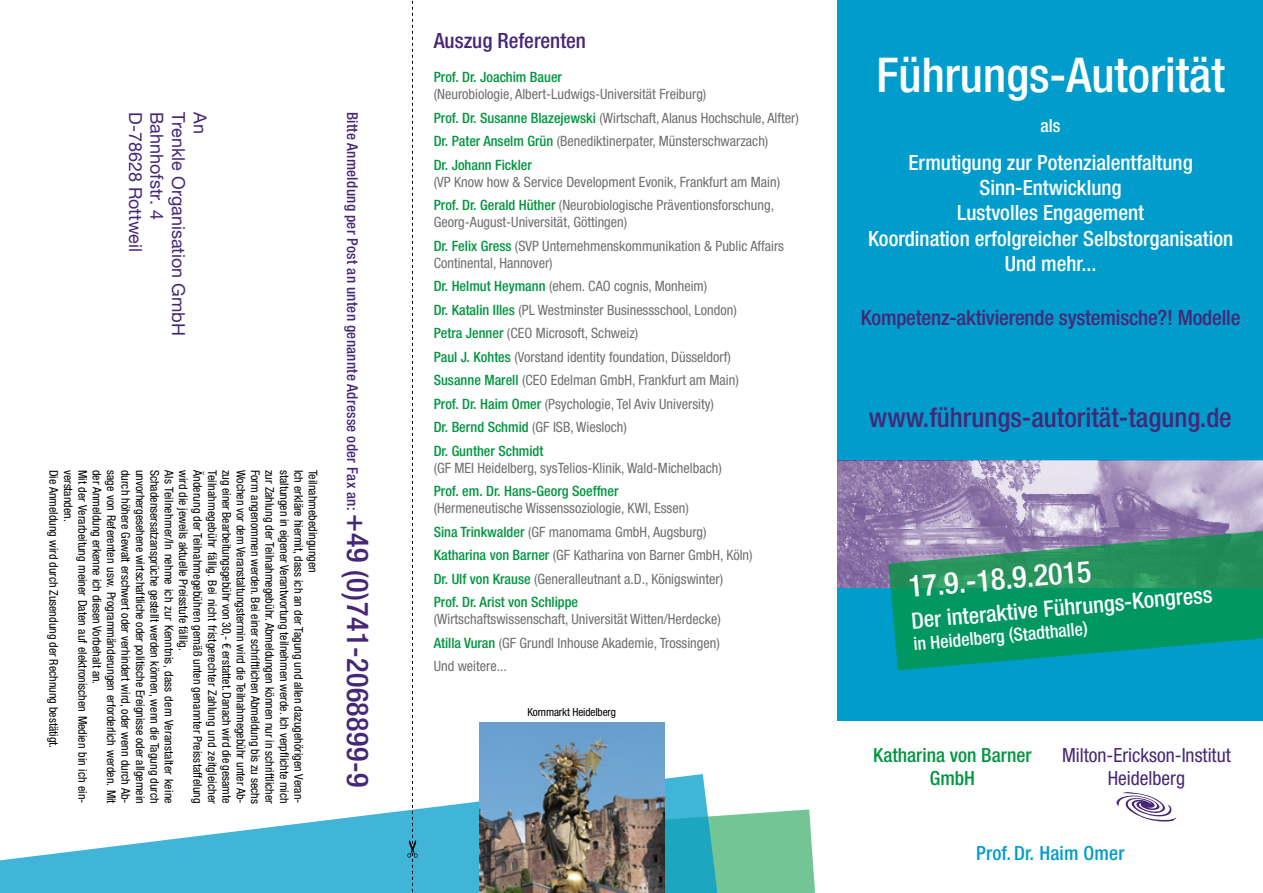
<style>
.page{position:relative;width:1263px;height:893px;background:#fff}
.page>*{position:absolute;margin:0;border:0;box-sizing:border-box;transform-origin:0 0}
.t1{font:500 condensed 48px "Helvetica Neue LT Pro";color:#fff}
.t2{font:500 condensed 30px "Helvetica Neue LT Pro";color:#fff}
.t3{font:500 condensed 27px "Helvetica Neue LT Pro";color:#462777}
.t4{font:500 condensed 22.5px "Helvetica Neue LT Pro";color:#fff}
.t5{font:500 condensed 21px/25.2px "Helvetica Neue LT Pro";color:#fff;text-align:center}
.t6{font:500 condensed 21px "Helvetica Neue LT Pro";letter-spacing:-.01em;color:#462777}
.t7{font:condensed 19.5px/23.4px "Helvetica Neue LT Pro";color:#462777;text-align:center}
.t8{font:500 condensed 19.5px/23.4px "Helvetica Neue LT Pro";color:#00963f;text-align:center}
.t9{font:500 condensed 19.5px "Helvetica Neue LT Pro";letter-spacing:.01em;color:#009dcc}
.t10{font:18px "Helvetica Neue LT Pro";color:#462777}
.t11{font:500 condensed 18px "Helvetica Neue LT Pro";color:#fff}
.t12{font:500 condensed 15px "Helvetica Neue LT Pro";letter-spacing:.02em;color:#462777}
.t13{font:condensed 14.25px/17.1px "Helvetica Neue LT Pro";color:#6f6f6e}
.t14{font:condensed 12px "Helvetica Neue LT Pro";color:#000}
.t15{font:condensed 11.25px "Helvetica Neue LT Pro";letter-spacing:-.01em;color:#000}
.s1{font-size:30px}
.s2{font-weight:500;color:#00963f}
</style>
<div class="page">
<div style="left:838px;top:0;width:425px;height:721px;background:#009dcc"></div>
<svg style="left:723px;top:809px;width:92px;height:84px;background:#7cc99c"></svg>
<svg style="left:0;top:774px;width:723px;height:119px;fill:#40b5d8"></svg>
<img style="left:479px;top:723px;width:185px;height:170px">
<svg style="left:407px;top:0;width:11px;height:893px"></svg>
<svg style="left:1116px;top:792px;width:61px;height:30px"></svg>
<img style="left:838px;top:461px;width:425px;height:127px">
<svg style="left:888px;top:524px;width:375px;height:146px;background:#24947a"></svg>
<p class="t10" style="left:146px;top:112px;width:142px;rotate:90deg">D-78628 Rottweil</p>
<p class="t10" style="left:168px;top:112px;width:110px;rotate:90deg">Bahnhofstr. 4</p>
<p class="t10" style="left:189px;top:112px;width:226px;rotate:90deg">Trenkle Organisation GmbH</p>
<p class="t10" style="left:211px;top:112px;width:23px;rotate:90deg">An</p>
<p class="t14" style="left:90px;top:470px;width:335px;rotate:90deg">Mit der Verarbeitung meiner Daten auf elektronischen Medien bin ich ein-</p>
<p class="t14" style="left:104px;top:470px;width:216px;rotate:90deg">der Anmeldung erkenne ich diesen Vorbehalt an.</p>
<p class="t14" style="left:118px;top:470px;width:335px;rotate:90deg">sage von Referenten usw. Programmänderungen erforderlich werden. Mit</p>
<p class="t14" style="left:133px;top:470px;width:335px;rotate:90deg">durch höhere Gewalt erschwert oder verhindert wird, oder wenn durch Ab-</p>
<p class="t14" style="left:147px;top:470px;width:335px;rotate:90deg">unvorhergesehene wirtschaftliche oder politische Ereignisse oder allgemein</p>
<p class="t14" style="left:162px;top:470px;width:335px;rotate:90deg">Schadensersatzansprüche gestellt werden können, wenn die Tagung durch</p>
<p class="t14" style="left:176px;top:470px;width:335px;rotate:90deg">Als Teilnehmer/In nehme ich zur Kenntnis, dass dem Veranstalter keine</p>
<p class="t14" style="left:190px;top:470px;width:182px;rotate:90deg">wird die jeweils aktuelle Preisstufe fällig.</p>
<p class="t14" style="left:205px;top:470px;width:335px;rotate:90deg">Änderung der Teilnahmegebühren gemäß unten genannter Preisstaffelung</p>
<p class="t14" style="left:219px;top:470px;width:335px;rotate:90deg">Teilnahmegebühr fällig. Bei nicht fristgerechter Zahlung und zeitgleicher</p>
<p class="t14" style="left:234px;top:470px;width:335px;rotate:90deg">zug einer Bearbeitungsgebühr von 30,- € erstattet. Danach wird die gesamte</p>
<p class="t14" style="left:248px;top:470px;width:335px;rotate:90deg">Wochen vor dem Veranstaltungstermin wird die Teilnahmegebühr unter Ab-</p>
<p class="t14" style="left:262px;top:470px;width:335px;rotate:90deg">Form angenommen werden. Bei einer schriftlichen Abmeldung bis zu sechs</p>
<p class="t14" style="left:277px;top:470px;width:335px;rotate:90deg">zur Zahlung der Teilnahmegebühr. Abmeldungen können nur in schriftlicher</p>
<p class="t14" style="left:291px;top:470px;width:335px;rotate:90deg">staltungen in eigener Verantwortung teilnehmen werde. Ich verpflichte mich</p>
<p class="t14" style="left:306px;top:470px;width:335px;rotate:90deg">Ich erkläre hiermit, dass ich an der Tagung und allen dazugehörigen Veran-</p>
<p class="t14" style="left:320px;top:470px;width:104px;rotate:90deg">Teilnahmebedingungen</p>
<p class="t14" style="left:61px;top:470px;width:280px;rotate:90deg">Die Anmeldung wird durch Zusendung der Rechnung bestätigt.</p>
<p class="t14" style="left:75px;top:470px;width:53px;rotate:90deg">verstanden.</p>
<p class="t12" style="left:361px;top:112px;width:677px;rotate:90deg">Bitte Anmeldung per Post an unten genannte Adresse oder Fax an: <span class="s1">+49 (0)741-2068899-9</span></p>
<p class="t6" style="left:434px;top:28px;width:154px">Auszug Referenten</p>
<p class="t13" style="left:434px;top:68px;width:274px"><span class="s2">Prof. Dr. Joachim Bauer<br></span>(Neurobiologie, Albert-Ludwigs-Universität Freiburg)</p>
<p class="t13" style="left:434px;top:109px;width:367px"><span class="s2">Prof. Dr. Susanne Blazejewski</span> (Wirtschaft, Alanus Hochschule, Alfter)</p>
<p class="t13" style="left:434px;top:132px;width:336px"><span class="s2">Dr. Pater Anselm Grün</span> (Benediktinerpater, Münsterschwarzach)</p>
<p class="t13" style="left:434px;top:156px;width:348px"><span class="s2">Dr. Johann Fickler<br></span>(VP Know how &amp; Service Development Evonik, Frankfurt am Main)</p>
<p class="t13" style="left:434px;top:196px;width:342px"><span class="s2">Prof. Dr. Gerald Hüther</span> (Neurobiologische Präventionsforschung,<br>Georg-August-Universität, Göttingen)</p>
<p class="t13" style="left:434px;top:237px;width:352px"><span class="s2">Dr. Felix Gress</span> (SVP Unternehmenskommunikation &amp; Public Affairs<br>Continental, Hannover)</p>
<p class="t13" style="left:434px;top:278px;width:275px"><span class="s2">Dr. Helmut Heymann</span> (ehem. CAO cognis, Monheim)</p>
<p class="t13" style="left:434px;top:301px;width:305px"><span class="s2">Dr. Katalin Illes</span> (PL Westminster Businessschool, London)</p>
<p class="t13" style="left:434px;top:325px;width:206px"><span class="s2">Petra Jenner</span> (CEO Microsoft, Schweiz)</p>
<p class="t13" style="left:434px;top:348px;width:299px"><span class="s2">Paul J. Kohtes</span> (Vorstand identity foundation, Düsseldorf)</p>
<p class="t13" style="left:434px;top:371px;width:307px"><span class="s2">Susanne Marell</span> (CEO Edelman GmbH, Frankfurt am Main)</p>
<p class="t13" style="left:434px;top:395px;width:282px"><span class="s2">Prof. Dr. Haim Omer</span> (Psychologie, Tel Aviv University)</p>
<p class="t13" style="left:434px;top:418px;width:195px"><span class="s2">Dr. Bernd Schmid</span> (GF ISB, Wiesloch)</p>
<p class="t13" style="left:434px;top:442px;width:290px"><span class="s2">Dr. Gunther Schmidt<br></span>(GF MEI Heidelberg, sysTelios-Klinik, Wald-Michelbach)</p>
<p class="t13" style="left:434px;top:482px;width:257px"><span class="s2">Prof. em. Dr. Hans-Georg Soeffner </span>(Hermeneutische Wissenssoziologie, KWI, Essen)</p>
<p class="t13" style="left:434px;top:523px;width:274px"><span class="s2">Sina Trinkwalder</span> (GF manomama GmbH, Augsburg)</p>
<p class="t13" style="left:434px;top:547px;width:320px"><span class="s2">Katharina von Barner</span> (GF Katharina von Barner GmbH, Köln)</p>
<p class="t13" style="left:434px;top:570px;width:291px"><span class="s2">Dr. Ulf von Krause</span> (Generalleutnant a.D., Königswinter)</p>
<p class="t13" style="left:434px;top:593px;width:289px"><span class="s2">Prof. Dr. Arist von Schlippe<br></span>(Wirtschaftswissenschaft, Universität Witten/Herdecke)</p>
<p class="t13" style="left:434px;top:634px;width:288px"><span class="s2">Atilla Vuran</span> (GF Grundl Inhouse Akademie, Trossingen)</p>
<p class="t13" style="left:434px;top:658px;width:75px">Und weitere...</p>
<p class="t15" style="left:528px;top:706px;width:90px">Kornmarkt Heidelberg</p>
<p class="t1" style="left:876px;top:47px;width:350px">Führungs-Autorität</p>
<p class="t11" style="left:1040px;top:115px;width:21px">als</p>
<p class="t5" style="left:908px;top:150px;width:286px">Ermutigung zur Potenzialentfaltung</p>
<p class="t5" style="left:979px;top:175px;width:144px">Sinn-Entwicklung</p>
<p class="t5" style="left:957px;top:200px;width:188px">Lustvolles Engagement</p>
<p class="t5" style="left:868px;top:225px;width:367px">Koordination erfolgreicher Selbstorganisation<br>Und mehr...</p>
<p class="t6" style="left:861px;top:305px;width:381px">Kompetenz-aktivierende systemische?! Modelle</p>
<p class="t3" style="left:869px;top:401px;width:364px">www.führungs-autorität-tagung.de</p>
<p class="t2" style="left:907px;top:569px;width:185px;rotate:-5deg">17.9.-18.9.2015</p>
<p class="t4" style="left:910px;top:607px;width:303px;rotate:-5deg">Der interaktive Führungs-Kongress</p>
<p class="t11" style="left:912px;top:633px;width:176px;rotate:-5deg">in Heidelberg (Stadthalle)</p>
<p class="t8" style="left:873px;top:743px;width:160px">Katharina von Barner<br>GmbH</p>
<p class="t7" style="left:1062px;top:743px;width:170px">Milton-Erickson-Institut<br>Heidelberg</p>
<p class="t9" style="left:976px;top:842px;width:150px">Prof. Dr. Haim Omer</p>
</div>
